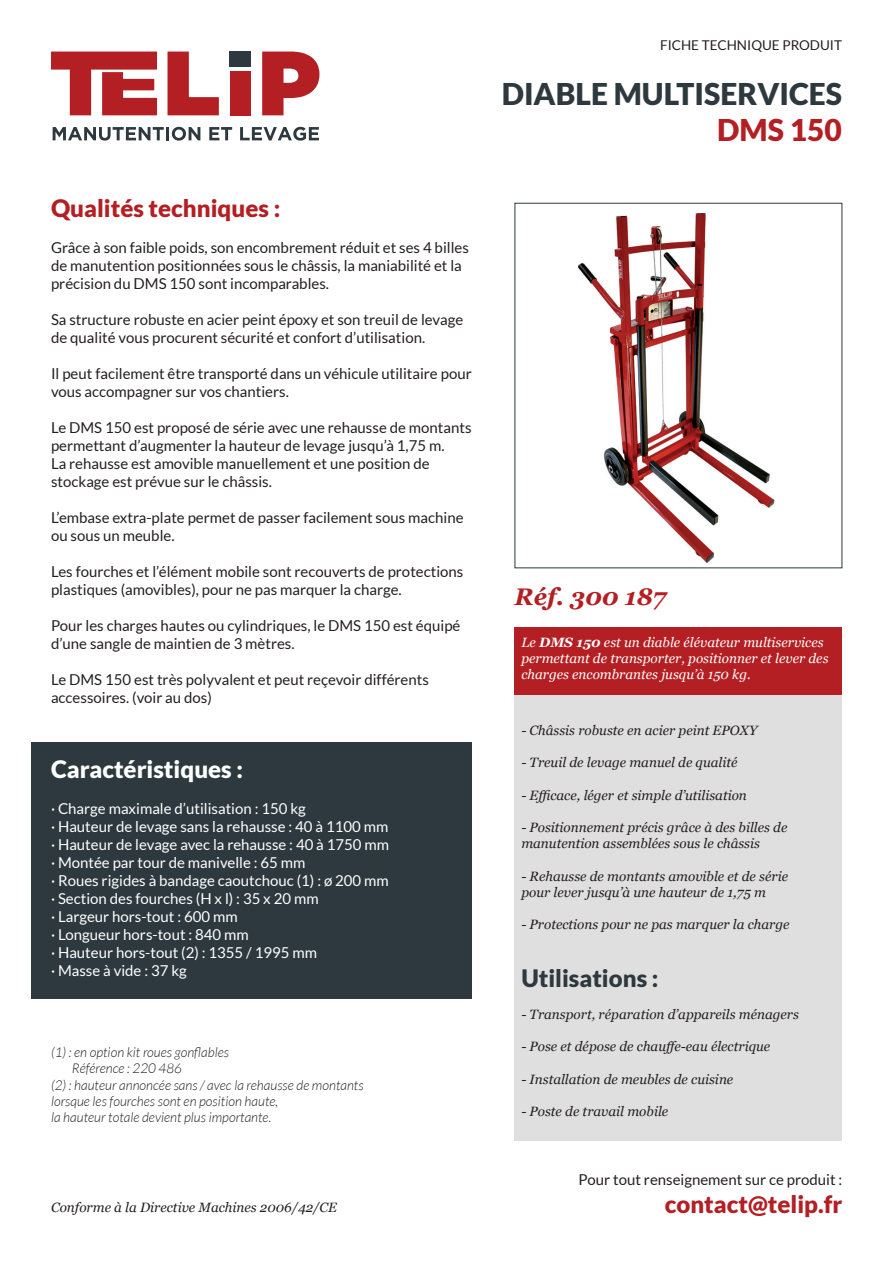
<style>
.page{position:relative;width:893px;height:1263px;background:#fff}
.page>*{position:absolute;margin:0;border:0;box-sizing:border-box;transform-origin:0 0}
.t1{font:900 30px "Lato";color:#2d393f}
.t2{font:900 30px "Lato";color:#b31f23}
.t3{font:900 24px "Lato";color:#b31f23}
.t4{font:900 24px "Lato";color:#fff}
.t5{font:900 24px "Lato";color:#2d393f}
.t6{font:italic 700 24px "Georgia";color:#b31f23}
.t7{font:15px/18px "Lato";color:#231f20}
.t8{font:15px/18px "Lato";color:#fff}
.t9{font:italic 13.5px/16.2px "Georgia";color:#231f20}
.t10{font:italic 300 13.5px "Lato";color:#231f20}
.t11{font:italic 13.5px/16.2px "Georgia";color:#fff}
.t12{font:13.5px "Lato";color:#231f20}
.s1{font-weight:700}
</style>
<div class="page">
<svg style="left:51px;top:52px;width:106px;height:63px"></svg>
<svg style="left:168px;top:52px;width:51px;height:63px"></svg>
<div style="left:230px;top:71px;width:21px;height:44px;background:#b31f23"></div>
<div style="left:230px;top:51px;width:21px;height:15px;background:#2d393f"></div>
<svg style="left:262px;top:52px;width:57px;height:63px"></svg>
<svg style="left:53px;top:127px;width:147px;height:14px"></svg>
<svg style="left:209px;top:127px;width:23px;height:13px"></svg>
<svg style="left:240px;top:127px;width:79px;height:14px"></svg>
<div style="left:514px;top:685px;width:328px;height:456px;background:#dfdfe0"></div>
<div style="left:514px;top:627px;width:328px;height:67px;background:#b31f23"></div>
<div style="left:32px;top:742px;width:440px;height:256px;background:#2d393f"></div>
<img style="left:578px;top:213px;width:197px;height:350px">
<h2 class="t3" style="left:51px;top:194px;width:231px">Qualités techniques :</h2>
<p class="t7" style="left:51px;top:239px;width:419px">Grâce à son faible poids, son encombrement réduit et ses 4 billes de manutention positionnées sous le châssis, la maniabilité et la précision du DMS 150 sont incomparables.</p>
<p class="t7" style="left:51px;top:311px;width:414px">Sa structure robuste en acier peint époxy et son treuil de levage de qualité vous procurent sécurité et confort d’utilisation.</p>
<p class="t7" style="left:51px;top:365px;width:422px">Il peut facilement être transporté dans un véhicule utilitaire pour vous accompagner sur vos chantiers.</p>
<p class="t7" style="left:51px;top:419px;width:422px">Le DMS 150 est proposé de série avec une rehausse de montants permettant d’augmenter la hauteur de levage jusqu’à 1,75 m.<br>La rehausse est amovible manuellement et une position de stockage est prévue sur le châssis.</p>
<p class="t7" style="left:51px;top:509px;width:414px">L’embase extra-plate permet de passer facilement sous machine ou sous un meuble.</p>
<p class="t7" style="left:51px;top:563px;width:414px">Les fourches et l’élément mobile sont recouverts de protections plastiques (amovibles), pour ne pas marquer la charge.</p>
<p class="t7" style="left:51px;top:617px;width:411px">Pour les charges hautes ou cylindriques, le DMS 150 est équipé d’une sangle de maintien de 3 mètres.</p>
<p class="t7" style="left:51px;top:671px;width:379px">Le DMS 150 est très polyvalent et peut reçevoir différents accessoires. (voir au dos)</p>
<h2 class="t4" style="left:51px;top:755px;width:194px">Caractéristiques :</h2>
<p class="t8" style="left:51px;top:800px;width:340px">· Charge maximale d’utilisation : 150 kg<br>· Hauteur de levage sans la rehausse : 40 à 1100 mm · Hauteur de levage avec la rehausse : 40 à 1750 mm · Montée par tour de manivelle : 65 mm<br>· Roues rigides à bandage caoutchouc (1) : ø 200 mm · Section des fourches (H x l) : 35 x 20 mm<br>· Largeur hors-tout : 600 mm<br>· Longueur hors-tout : 840 mm<br>· Hauteur hors-tout (2) : 1355 / 1995 mm<br>· Masse à vide : 37 kg</p>
<p class="t10" style="left:51px;top:1045px;width:180px">(1) : en option kit roues gonflables</p>
<p class="t10" style="left:72px;top:1061px;width:112px">Référence : 220 486</p>
<p class="t10" style="left:51px;top:1077px;width:314px">(2) : hauteur annoncée sans / avec la rehausse de montants</p>
<p class="t10" style="left:51px;top:1094px;width:229px">lorsque les fourches sont en position haute,</p>
<p class="t10" style="left:51px;top:1110px;width:222px">la hauteur totale devient plus importante.</p>
<p class="t9" style="left:51px;top:1199px;width:288px">Conforme à la Directive Machines 2006/42/CE</p>
<p class="t12" style="left:660px;top:37px;width:183px">FICHE TECHNIQUE PRODUIT</p>
<h1 class="t1" style="left:502px;top:77px;width:342px">DIABLE MULTISERVICES</h1>
<h1 class="t2" style="left:717px;top:113px;width:126px">DMS 150</h1>
<h2 class="t6" style="left:514px;top:581px;width:153px">Réf. 300 187</h2>
<p class="t11" style="left:521px;top:634px;width:309px">Le <span class="s1">DMS 150</span> est un diable élévateur multiservices permettant de transporter, positionner et lever des charges encombrantes jusqu’à 150 kg.</p>
<p class="t9" style="left:521px;top:722px;width:238px">- Châssis robuste en acier peint EPOXY</p>
<p class="t9" style="left:521px;top:755px;width:218px">- Treuil de levage manuel de qualité</p>
<p class="t9" style="left:521px;top:787px;width:227px">- Efficace, léger et simple d’utilisation</p>
<p class="t9" style="left:521px;top:820px;width:268px">- Positionnement précis grâce à des billes de manutention assemblées sous le châssis</p>
<p class="t9" style="left:521px;top:868px;width:268px">- Rehausse de montants amovible et de série pour lever jusqu’à une hauteur de 1,75 m</p>
<p class="t9" style="left:521px;top:917px;width:270px">- Protections pour ne pas marquer la charge</p>
<h2 class="t5" style="left:521px;top:964px;width:139px">Utilisations :</h2>
<p class="t9" style="left:521px;top:1006px;width:279px">- Transport, réparation d’appareils ménagers</p>
<p class="t9" style="left:521px;top:1039px;width:250px">- Pose et dépose de chauffe-eau électrique</p>
<p class="t9" style="left:521px;top:1071px;width:213px">- Installation de meubles de cuisine</p>
<p class="t9" style="left:521px;top:1103px;width:148px">- Poste de travail mobile</p>
<p class="t7" style="left:579px;top:1170px;width:265px">Pour tout renseignement sur ce produit :</p>
<h2 class="t3" style="left:665px;top:1190px;width:179px">contact@telip.fr</h2>
</div>
